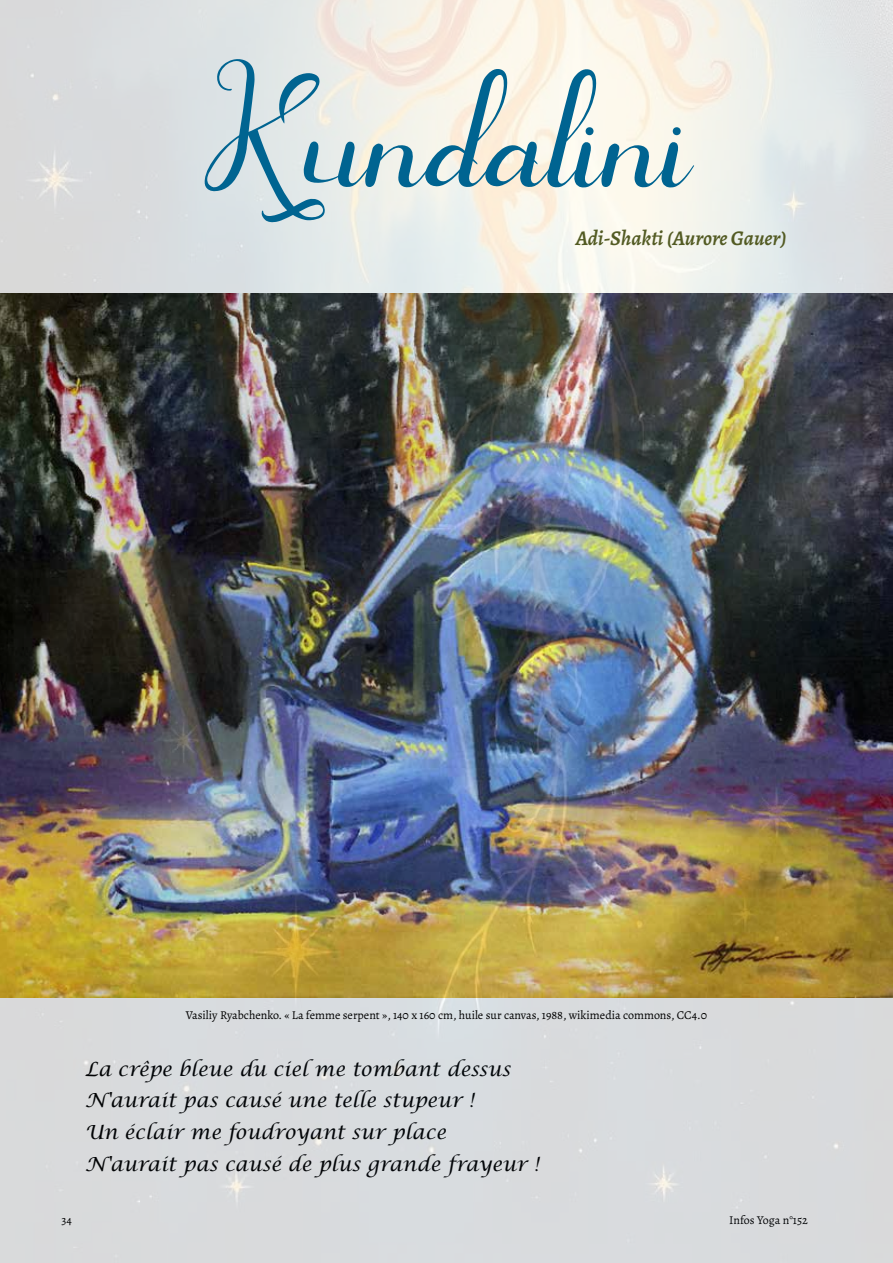
<style>
.page{position:relative;width:893px;height:1263px;background:#fff}
.page>*{position:absolute;margin:0;border:0;box-sizing:border-box;transform-origin:0 0}
.Auteur{font:162px "Vanetta";color:#006491}
.Auteur-2{font:italic 600 21px "Alegreya";color:#535b23}
.Corps_de_texte{font:italic 19.5px "Lucida Calligraphy";letter-spacing:.01em;color:#000}
.Note_bas_de_page{font:12px "Alegreya";color:#000}
</style>
<div class="page">
<img style="left:0;top:0;width:893px;height:1263px">
<p class="Auteur" style="left:205px;top:36px;width:485px">Kundalini</p>
<p class="Auteur-2" style="left:576px;top:223px;width:212px">Adi-Shakti (Aurore Gauer)</p>
<p class="Note_bas_de_page" style="left:186px;top:1007px;width:523px">Vasiliy Ryabchenko. « La femme serpent », 140 х 160 cm, huile sur canvas, 1988, wikimedia commons, CC4.0</p>
<p class="Corps_de_texte" style="left:85px;top:1057px;width:427px">La crêpe bleue du ciel me tombant dessus</p>
<p class="Corps_de_texte" style="left:85px;top:1089px;width:390px">N'aurait pas causé une telle stupeur !</p>
<p class="Corps_de_texte" style="left:85px;top:1121px;width:363px">Un éclair me foudroyant sur place</p>
<p class="Corps_de_texte" style="left:85px;top:1152px;width:455px">N'aurait pas causé de plus grande frayeur !</p>
<p class="Note_bas_de_page" style="left:62px;top:1212px;width:12px">34</p>
<p class="Note_bas_de_page" style="left:729px;top:1212px;width:80px">Infos Yoga n°152</p>
</div>
